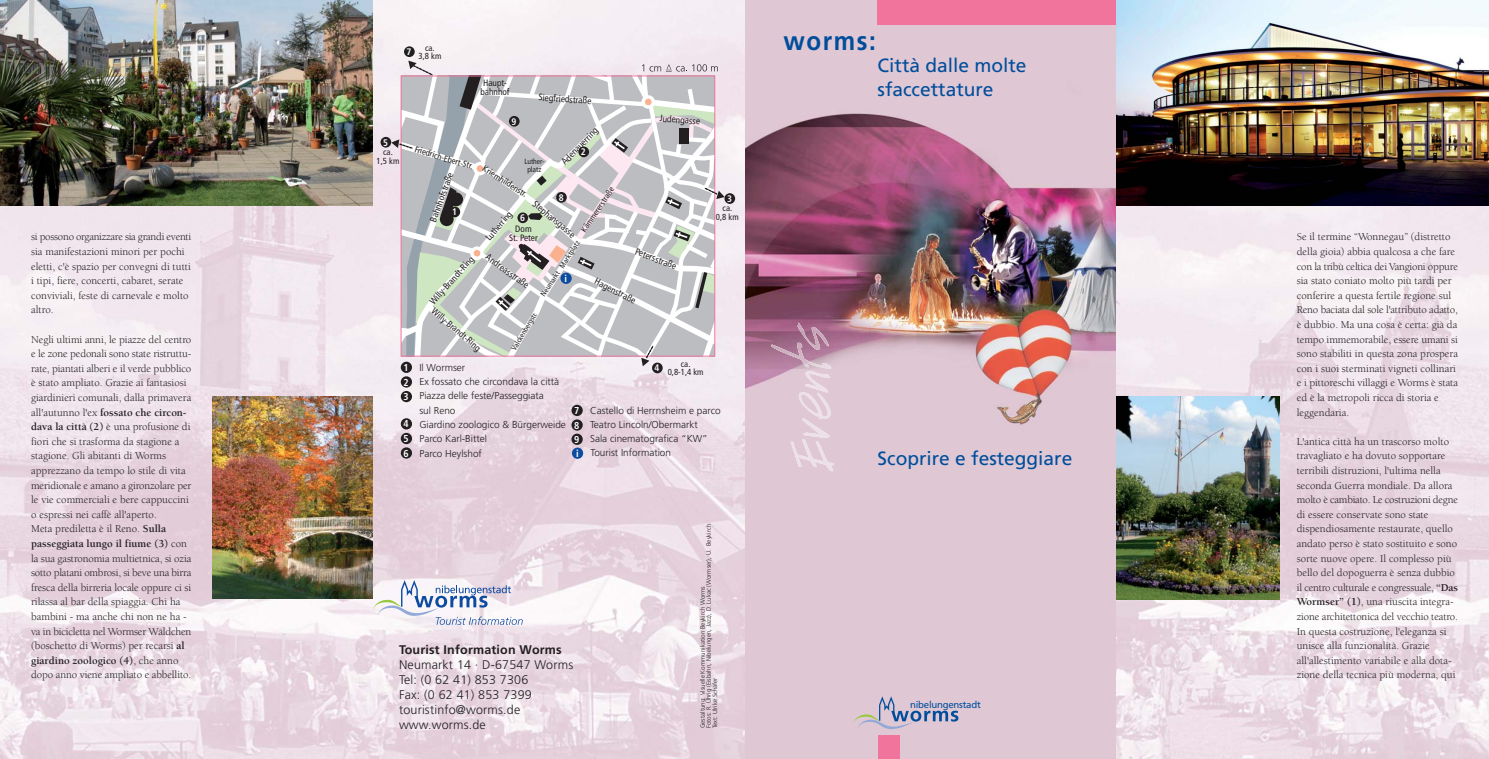
<style>
.page{position:relative;width:1489px;height:759px;background:#fff}
.page>*{position:absolute;margin:0;border:0;box-sizing:border-box;transform-origin:0 0}
.t1{font:700 26.5px "Frutiger LT";letter-spacing:.065em;color:#004e9b;scale:.91 1}
.t2{font:19.12px/23.8px "Frutiger LT";color:#004e9b}
.t3{font:300 12.5px/14.9px "Frutiger LT";letter-spacing:.015em;color:#231f20}
.t4{font:700 12.5px "Frutiger LT";letter-spacing:.015em;color:#231f20}
.t5{font:10.88px/14.6px "Berkeley";color:#231f20}
.t6{font:300 10px/14.4px "Frutiger LT";color:#231f20}
.t7{font:700 condensed 10px/14.6px "Frutiger LT";color:#fff}
.t8{font:9.62px "Frutiger LT";letter-spacing:-.025em;color:#004e9b}
.t9{font:700 condensed 9.5px "Frutiger LT";color:#fff}
.t10{font:condensed 9.38px "Frutiger LT";color:#231f20}
.t11{font:condensed 9.25px/9.2px "Frutiger LT";color:#231f20;text-align:center}
.t12{font:condensed 9.12px "Frutiger LT";color:#231f20}
.t13{font:condensed 9px "Frutiger LT";color:#231f20}
.t14{font:condensed 8.75px/8.8px "Frutiger LT";color:#231f20;text-align:center}
.t15{font:condensed 8.38px "Frutiger LT";color:#231f20}
.t16{font:condensed 7.5px "Frutiger LT";color:#231f20}
.t17{font:300 6.25px/6.2px "Frutiger LT";color:#231f20}
.s1{font-weight:700}
.s2{font-weight:700;font-stretch:condensed;color:#fff}
</style>
<div class="page">
<img style="left:0;top:0;width:745px;height:758px">
<img style="left:745px;top:0;width:371px;height:758px">
<div style="left:877px;top:0;width:250px;height:25px;background:#f1749c"></div>
<img style="left:0;top:0;width:372px;height:205px">
<img style="left:1116px;top:205px;width:372px;height:553px">
<img style="left:1116px;top:0;width:372px;height:205px">
<img style="left:1116px;top:396px;width:163px;height:203px">
<img style="left:213px;top:396px;width:159px;height:202px">
<svg style="left:771px;top:322px;width:63px;height:151px;background:#d2b3c4"></svg>
<div style="left:401px;top:391px;width:11px;height:11px;background:#231f20;border-radius:50%"></div>
<div style="left:571px;top:433px;width:11px;height:11px;background:#231f20;border-radius:50%"></div>
<div style="left:401px;top:361px;width:11px;height:12px;background:#231f20;border-radius:50%"></div>
<div style="left:401px;top:376px;width:11px;height:11px;background:#231f20;border-radius:50%"></div>
<div style="left:572px;top:447px;width:11px;height:11px;background:#0d4ba0;border-radius:50%"></div>
<div style="left:404px;top:46px;width:10px;height:11px;background:#231f20;border-radius:50%"></div>
<div style="left:401px;top:418px;width:11px;height:11px;background:#231f20;border-radius:50%"></div>
<div style="left:401px;top:432px;width:11px;height:12px;background:#231f20;border-radius:50%"></div>
<div style="left:571px;top:404px;width:11px;height:12px;background:#231f20;border-radius:50%"></div>
<div style="left:571px;top:419px;width:11px;height:11px;background:#231f20;border-radius:50%"></div>
<div style="left:724px;top:193px;width:11px;height:11px;background:#231f20;border-radius:50%"></div>
<div style="left:652px;top:362px;width:10px;height:11px;background:#231f20;border-radius:50%"></div>
<div style="left:380px;top:137px;width:11px;height:10px;background:#231f20;border-radius:50%"></div>
<div style="left:401px;top:447px;width:11px;height:11px;background:#231f20;border-radius:50%"></div>
<div style="left:878px;top:735px;width:21px;height:23px;background:#f1749c"></div>
<svg style="left:853px;top:696px;width:105px;height:33px;background:#c0b7cb"></svg>
<svg style="left:373px;top:580px;width:149px;height:44px"></svg>
<svg style="left:391px;top:61px;width:333px;height:305px"></svg>
<p class="t5" style="left:31px;top:230px;width:162px">si possono organizzare sia grandi eventi sia manifestazioni minori per pochi eletti, c'è spazio per convegni di tutti i tipi, fiere, concerti, cabaret, serate conviviali, feste di carnevale e molto altro.</p>
<p class="t5" style="left:31px;top:333px;width:162px">Negli ultimi anni, le piazze del centro e le zone pedonali sono state ristruttu&shy;rate, piantati alberi e il verde pubblico è stato ampliato. Grazie ai fantasiosi giardinieri comunali, dalla primavera all'autunno l'ex <span class="s1">fossato che circon&shy;dava la città (2)</span> è una profusione di fiori che si trasforma da stagione a stagione. Gli abitanti di Worms apprezzano da tempo lo stile di vita meridionale e amano a gironzolare per le vie commerciali e bere cappuccini o espressi nei caffè all'aperto.<br>Meta prediletta è il Reno. <span class="s1">Sulla passeggiata lungo il fiume (3)</span> con la sua gastronomia multietnica, si ozia sotto platani ombrosi, si beve una birra fresca della birreria locale oppure ci si rilassa al bar della spiaggia. Chi ha bambini - ma anche chi non ne ha - va in bicicletta nel Wormser Wäldchen (boschetto di Worms) per recarsi <span class="s1">al giardino zoologico (4)</span>, che anno dopo anno viene ampliato e abbellito.</p>
<p class="t9" style="left:383px;top:138px;width:6px">5</p>
<p class="t14" style="left:376px;top:148px;width:24px">ca.<br>1,5 km</p>
<p class="t9" style="left:406px;top:48px;width:6px">7</p>
<p class="t14" style="left:418px;top:44px;width:24px">ca.<br>3,8 km</p>
<p class="t11" style="left:480px;top:79px;width:31px;text-align:left">Haupt&shy;bahnhof</p>
<p class="t9" style="left:511px;top:117px;width:6px">9</p>
<p class="t10" style="left:539px;top:93px;width:54px;rotate:4deg">Siegfriedstraße</p>
<p class="t10" style="left:660px;top:114px;width:42px;rotate:5deg">Judengasse</p>
<p class="t10" style="left:560px;top:160px;width:50px;rotate:-46deg">Adenauerring</p>
<p class="t15" style="left:580px;top:229px;width:54px;rotate:-56deg">Kämmererstraße</p>
<p class="t14" style="left:416px;top:145px;width:62px;rotate:17deg">Friedrich-Ebert-Str.</p>
<p class="t9" style="left:581px;top:148px;width:6px">2</p>
<p class="t16" style="left:524px;top:158px;width:21px">Luther-</p>
<p class="t13" style="left:485px;top:164px;width:52px;rotate:32deg">Kriemhildenstr.</p>
<p class="t16" style="left:527px;top:166px;width:15px">platz</p>
<p class="t10" style="left:429px;top:220px;width:53px;rotate:-70deg">Bahnhofstraße</p>
<p class="t9" style="left:558px;top:193px;width:6px">8</p>
<p class="t10" style="left:536px;top:199px;width:54px;rotate:40deg">Stephansgasse</p>
<p class="t9" style="left:452px;top:208px;width:6px">1</p>
<p class="t12" style="left:484px;top:237px;width:37px;rotate:-50deg">Lutherring</p>
<p class="t9" style="left:520px;top:214px;width:6px">6</p>
<p class="t11" style="left:509px;top:224px;width:30px">Dom<br>St. Peter</p>
<p class="t16" style="left:558px;top:265px;width:32px;rotate:-57deg">Marktplatz</p>
<p class="t16" style="left:539px;top:293px;width:30px;rotate:-56deg">Neumarkt</p>
<p class="t10" style="left:637px;top:247px;width:45px;rotate:21deg">Petersstraße</p>
<p class="t10" style="left:597px;top:276px;width:46px;rotate:27deg">Hagenstraße</p>
<p class="t10" style="left:489px;top:252px;width:53px;rotate:36deg">Andreasstraße</p>
<p class="t12" style="left:428px;top:300px;width:63px;rotate:-48deg">Willy-Brandt-Ring</p>
<p class="t7" style="left:564px;top:272px;width:4px">i</p>
<p class="t12" style="left:435px;top:306px;width:63px;rotate:40deg">Willy-Brandt-Ring</p>
<p class="t16" style="left:510px;top:348px;width:44px;rotate:-59deg">Valckenbergstr.</p>
<p class="t9" style="left:727px;top:194px;width:6px">3</p>
<p class="t14" style="left:716px;top:204px;width:24px">ca.<br>0,8 km</p>
<p class="t7" style="left:403px;top:361px;width:7px">1<br>2</p>
<p class="t7" style="left:403px;top:389px;width:7px">3</p>
<p class="t7" style="left:403px;top:417px;width:7px">4<br>5</p>
<p class="t7" style="left:403px;top:446px;width:7px">6</p>
<p class="t6" style="left:419px;top:360px;width:148px">Il Wormser<br>Ex fossato che circondava la città<br>Piazza delle feste/Passeggiata<br>sul Reno<br>Giardino zoologico &amp; Bürgerweide<br>Parco Karl-Bittel<br>Parco Heylshof</p>
<p class="t9" style="left:654px;top:364px;width:6px">4</p>
<p class="t14" style="left:667px;top:359px;width:37px">ca.<br>0,8-1,4 km</p>
<p class="t7" style="left:574px;top:404px;width:7px">7<br>8</p>
<p class="t7" style="left:574px;top:432px;width:7px">9</p>
<p class="t6" style="left:590px;top:403px;width:132px">Castello di Herrnsheim e parco<br>Teatro Lincoln/Obermarkt<br>Sala cinematografica “KW”</p>
<p class="t6" style="left:576px;top:446px;width:96px"><span class="s2">i</span> Tourist Information</p>
<p class="t4" style="left:399px;top:644px;width:164px">Tourist Information Worms</p>
<p class="t3" style="left:399px;top:657px;width:176px">Neumarkt 14 · D-67547 Worms<br>Tel: (0 62 41) 853 7306<br>Fax: (0 62 41) 853 7399 touristinfo@worms.de www.worms.de</p>
<p class="t17" style="left:699px;top:727px;width:205px;rotate:-90deg">Gestaltung: Visuelle Kommunikation Beykirch Worms<br>Fotos: R. Uhrig (Eisbahn, Nibelungen, Jazz), D. Lukac (Wormser), U. Beykirch<br>Text: Ulrike Schäfer</p>
<h1 class="t1" style="left:783px;top:30px;width:103px">worms:</h1>
<h2 class="t2" style="left:877px;top:54px;width:150px">Città dalle molte sfaccettature</h2>
<h2 class="t2" style="left:877px;top:447px;width:196px">Scoprire e festeggiare</h2>
<p class="t8" style="left:910px;top:700px;width:72px">nibelungenstadt</p>
<p class="t5" style="left:1296px;top:231px;width:163px">Se il termine “Wonnegau” (distretto della gioia) abbia qualcosa a che fare con la tribù celtica dei Vangioni oppure sia stato coniato molto più tardi per conferire a questa fertile regione sul Reno baciata dal sole l'attributo adatto, è dubbio. Ma una cosa è certa: già da tempo immemorabile, essere umani si sono stabiliti in questa zona prospera con i suoi sterminati vigneti collinari e i pittoreschi villaggi e Worms è stata ed è la metropoli ricca di storia e leggendaria.</p>
<p class="t5" style="left:1296px;top:435px;width:163px">L'antica città ha un trascorso molto travagliato e ha dovuto sopportare terribili distruzioni, l'ultima nella seconda Guerra mondiale. Da allora molto è cambiato. Le costruzioni degne di essere conservate sono state dispendiosamente restaurate, quello andato perso è stato sostituito e sono sorte nuove opere. Il complesso più bello del dopoguerra è senza dubbio il centro culturale e congressuale, <span class="s1">“Das Wormser” (1)</span>, una riuscita integra&shy;zione architettonica del vecchio teatro.<br>In questa costruzione, l'eleganza si unisce alla funzionalità. Grazie all'allestimento variabile e alla dota&shy;zione della tecnica più moderna, qui</p>
</div>
